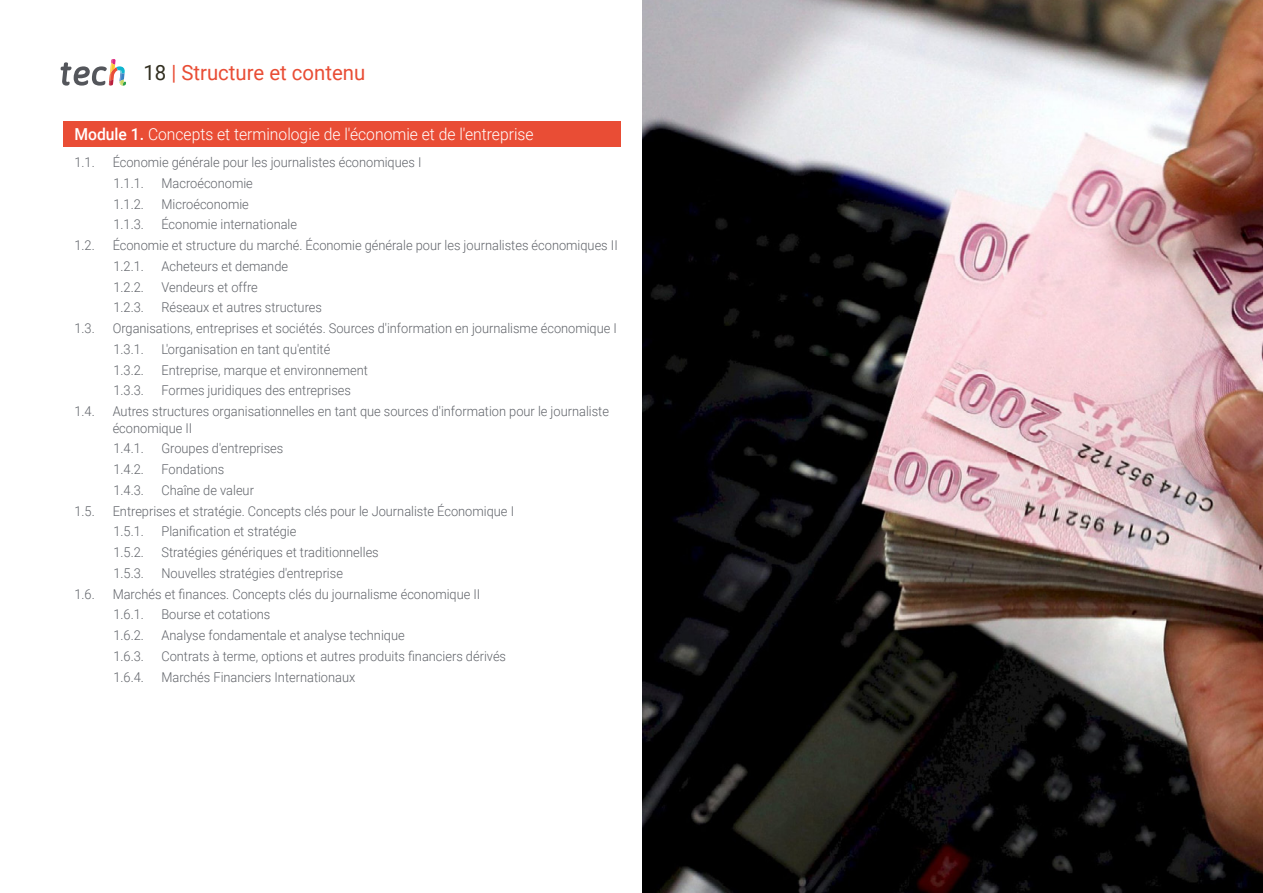
<style>
.page{position:relative;width:1263px;height:893px;background:#fff}
.page>*{position:absolute;margin:0;border:0;box-sizing:border-box;transform-origin:0 0}
.t1{font:21px "Roboto";color:#e94d35}
.t2{font:300 16.5px "Roboto";color:#fff;scale:.95 1}
.t3{font:300 13.5px/20.7px "Roboto";color:#61646a;scale:.95 1}
.s1{color:#312e20}
.s2{font-weight:500}
</style>
<div class="page">
<img style="left:642px;top:0;width:621px;height:893px">
<svg style="left:61px;top:59px;width:65px;height:27px"></svg>
<div style="left:63px;top:121px;width:558px;height:25px;background:#e94d35"></div>
<h1 class="t1" style="left:144px;top:57px;width:223px"><span class="s1">18</span> | Structure et contenu</h1>
<p class="t2" style="left:74px;top:123px;width:485px"><span class="s2">Module 1.</span> Concepts et terminologie de l'économie et de l'entreprise</p>
<p class="t3" style="left:74px;top:151px;width:23px">1.1.</p>
<p class="t3" style="left:113px;top:151px;width:326px">Économie générale pour les journalistes économiques I<br>1.1.1.</p>
<p class="t3" style="left:161px;top:172px;width:98px">Macroéconomie</p>
<p class="t3" style="left:113px;top:193px;width:34px">1.1.2.</p>
<p class="t3" style="left:161px;top:193px;width:94px">Microéconomie</p>
<p class="t3" style="left:113px;top:214px;width:34px">1.1.3.</p>
<p class="t3" style="left:161px;top:214px;width:144px">Économie internationale</p>
<p class="t3" style="left:74px;top:234px;width:23px">1.2.</p>
<p class="t3" style="left:113px;top:234px;width:533px">Économie et structure du marché. Économie générale pour les journalistes économiques II<br>1.2.1.</p>
<p class="t3" style="left:161px;top:255px;width:135px">Acheteurs et demande</p>
<p class="t3" style="left:113px;top:276px;width:34px">1.2.2.</p>
<p class="t3" style="left:161px;top:276px;width:103px">Vendeurs et offre</p>
<p class="t3" style="left:113px;top:297px;width:34px">1.2.3.</p>
<p class="t3" style="left:161px;top:297px;width:170px">Réseaux et autres structures</p>
<p class="t3" style="left:74px;top:317px;width:23px">1.3.</p>
<p class="t3" style="left:113px;top:317px;width:532px">Organisations, entreprises et sociétés. Sources d'information en journalisme économique I<br>1.3.1.</p>
<p class="t3" style="left:161px;top:338px;width:179px">L'organisation en tant qu'entité</p>
<p class="t3" style="left:113px;top:359px;width:34px">1.3.2.</p>
<p class="t3" style="left:161px;top:359px;width:219px">Entreprise, marque et environnement</p>
<p class="t3" style="left:113px;top:380px;width:34px">1.3.3.</p>
<p class="t3" style="left:161px;top:380px;width:201px">Formes juridiques des entreprises</p>
<p class="t3" style="left:74px;top:400px;width:23px">1.4.</p>
<p class="t3" style="left:113px;top:403px;width:524px;line-height:16.5px">Autres structures organisationnelles en tant que sources d'information pour le journaliste économique II</p>
<p class="t3" style="left:113px;top:438px;width:34px">1.4.1.</p>
<p class="t3" style="left:161px;top:438px;width:130px">Groupes d'entreprises</p>
<p class="t3" style="left:113px;top:458px;width:34px">1.4.2.</p>
<p class="t3" style="left:161px;top:458px;width:68px">Fondations</p>
<p class="t3" style="left:113px;top:479px;width:34px">1.4.3.</p>
<p class="t3" style="left:161px;top:479px;width:99px">Chaîne de valeur</p>
<p class="t3" style="left:74px;top:500px;width:23px">1.5.</p>
<p class="t3" style="left:113px;top:500px;width:424px">Entreprises et stratégie. Concepts clés pour le Journaliste Économique I<br>1.5.1.</p>
<p class="t3" style="left:161px;top:521px;width:144px">Planification et stratégie</p>
<p class="t3" style="left:113px;top:541px;width:34px">1.5.2.</p>
<p class="t3" style="left:161px;top:541px;width:230px">Stratégies génériques et traditionnelles</p>
<p class="t3" style="left:113px;top:562px;width:34px">1.5.3.</p>
<p class="t3" style="left:161px;top:562px;width:193px">Nouvelles stratégies d'entreprise</p>
<p class="t3" style="left:74px;top:583px;width:23px">1.6.</p>
<p class="t3" style="left:113px;top:583px;width:388px">Marchés et finances. Concepts clés du journalisme économique II<br>1.6.1.</p>
<p class="t3" style="left:161px;top:604px;width:116px">Bourse et cotations</p>
<p class="t3" style="left:113px;top:624px;width:34px">1.6.2.</p>
<p class="t3" style="left:161px;top:624px;width:258px">Analyse fondamentale et analyse technique</p>
<p class="t3" style="left:113px;top:645px;width:34px">1.6.3.</p>
<p class="t3" style="left:161px;top:645px;width:364px">Contrats à terme, options et autres produits financiers dérivés</p>
<p class="t3" style="left:113px;top:666px;width:34px">1.6.4.</p>
<p class="t3" style="left:161px;top:666px;width:206px">Marchés Financiers Internationaux</p>
</div>
